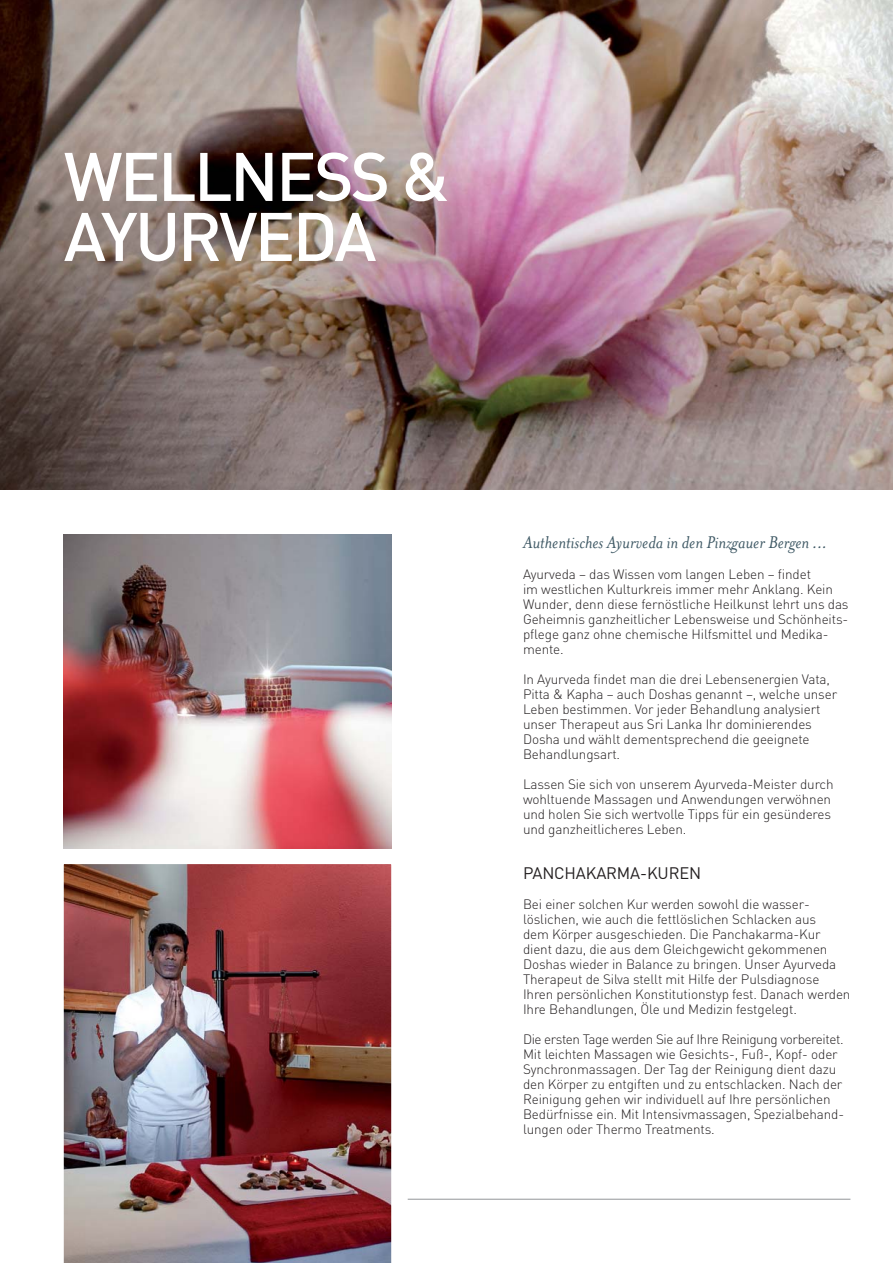
<style>
.page{position:relative;width:893px;height:1263px;background:#fff}
.page>*{position:absolute;margin:0;border:0;box-sizing:border-box;transform-origin:0 0}
.t1{font:500 67.5px/60px "DIN";letter-spacing:-.04em;color:#fff}
.t2{font:italic 19.5px "Mrs Eaves";color:#3f5965}
.t3{font:16.5px "DIN";letter-spacing:-.01em;color:#231f20}
.t4{font:300 13.5px/15px "DIN";letter-spacing:-.01em;color:#231f20}
</style>
<div class="page">
<svg style="left:416px;top:1199px;width:435px;height:1px"></svg>
<img style="left:63px;top:839px;width:353px;height:424px">
<img style="left:0;top:0;width:893px;height:489px">
<img style="left:64px;top:534px;width:327px;height:314px">
<h1 class="t1" style="left:64px;top:154px;width:388px">WELLNESS &amp;<br>AYURVEDA</h1>
<h2 class="t2" style="left:523px;top:530px;width:306px">Authentisches Ayurveda in den Pinzgauer Bergen ...</h2>
<p class="t4" style="left:523px;top:568px;width:327px">Ayurveda – das Wissen vom langen Leben – findet<br>im westlichen Kulturkreis immer mehr Anklang. Kein Wunder, denn diese fernöstliche Heilkunst lehrt uns das Geheimnis ganzheitlicher Lebensweise und Schönheits&shy;pflege ganz ohne chemische Hilfsmittel und Medika&shy;mente.</p>
<p class="t4" style="left:523px;top:673px;width:316px">In Ayurveda findet man die drei Lebensenergien Vata, Pitta &amp; Kapha – auch Doshas genannt –, welche unser Leben bestimmen. Vor jeder Behandlung analysiert unser Therapeut aus Sri Lanka Ihr dominierendes Dosha und wählt dementsprechend die geeignete Behandlungsart.</p>
<p class="t4" style="left:523px;top:778px;width:312px">Lassen Sie sich von unserem Ayurveda-Meister durch wohltuende Massagen und Anwendungen verwöhnen und holen Sie sich wertvolle Tipps für ein gesünderes und ganzheitlicheres Leben.</p>
<p class="t3" style="left:523px;top:867px;width:180px">PANCHAKARMA-KUREN</p>
<p class="t4" style="left:523px;top:898px;width:329px">Bei einer solchen Kur werden sowohl die wasser&shy;löslichen, wie auch die fettlöslichen Schlacken aus<br>dem Körper ausgeschieden. Die Panchakarma-Kur dient dazu, die aus dem Gleichgewicht gekommenen Doshas wieder in Balance zu bringen. Unser Ayurveda Therapeut de Silva stellt mit Hilfe der Pulsdiagnose Ihren persönlichen Konstitutionstyp fest. Danach werden Ihre Behandlungen, Öle und Medizin festgelegt.</p>
<p class="t4" style="left:523px;top:1033px;width:323px">Die ersten Tage werden Sie auf Ihre Reinigung vorbereitet.<br>Mit leichten Massagen wie Gesichts-, Fuß-, Kopf- oder Synchronmassagen. Der Tag der Reinigung dient dazu den Körper zu entgiften und zu entschlacken. Nach der Reinigung gehen wir individuell auf Ihre persönlichen Bedürfnisse ein. Mit Intensivmassagen, Spezialbehand&shy;lungen oder Thermo Treatments.</p>
</div>
